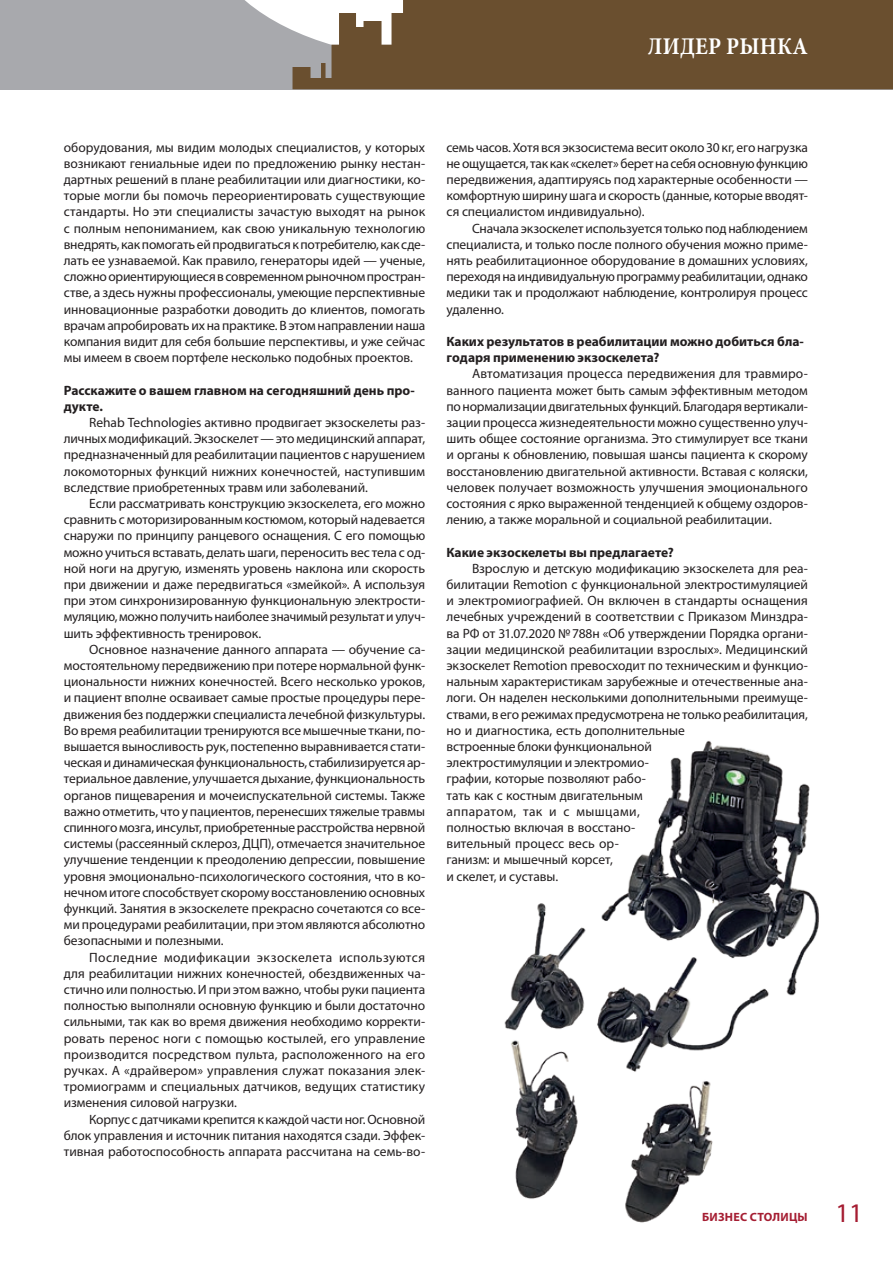
<style>
.page{position:relative;width:893px;height:1263px;background:#fff}
.page>*{position:absolute;margin:0;border:0;box-sizing:border-box;transform-origin:0 0}
.t1{font:27px "Myriad Pro";color:#a51d32}
.t2{font:700 24px "Minion Pro";letter-spacing:.01em;color:#fff;scale:.91 1}
.текст{font:13.5px/16.2px "Myriad Pro";letter-spacing:-.005em;color:#231f20;text-align:justify}
.вопрос{font:700 13.5px/16.2px "Myriad Pro";color:#231f20}
.t3{font:700 12px "Myriad Pro";letter-spacing:.02em;color:#a51d32}
</style>
<div class="page">
<div style="left:0;top:0;width:893px;height:89px;background:#a8a9ad"></div>
<svg style="left:245px;top:0;width:47px;height:30px"></svg>
<img style="left:504px;top:741px;width:315px;height:482px">
<svg style="left:292px;top:0;width:601px;height:89px;background:#745b3e"></svg>
<p class="t2" style="left:648px;top:29px;width:177px">ЛИДЕР РЫНКА</p>
<p class="текст" style="left:64px;top:139px;width:363px">оборудования, мы видим молодых специалистов, у которых возникают гениальные идеи по предложению рынку нестан‑ дартных решений в плане реабилитации или диагностики, ко‑ торые могли бы помочь переориентировать существующие стандарты. Но эти специалисты зачастую выходят на рынок с полным непониманием, как свою уникальную технологию внедрять, как помогать ей продвигаться к потребителю, как сде‑ лать ее узнаваемой. Как правило, генераторы идей — ученые, сложно ориентирующиеся в современном рыночном простран‑ стве, а здесь нужны профессионалы, умеющие перспективные инновационные разработки доводить до клиентов, помогать врачам апробировать их на практике. В этом направлении наша компания видит для себя большие перспективы, и уже сейчас мы имеем в своем портфеле несколько подобных проектов.</p>
<p class="вопрос" style="left:64px;top:381px;width:353px">Расскажите о вашем главном на сегодняшний день про&shy;дукте.</p>
<p class="текст" style="left:64px;top:414px;width:363px;text-indent:26px">Rehab Technologies активно продвигает экзоскелеты раз‑ личных модификаций. Экзоскелет — это медицинский аппарат, предназначенный для реабилитации пациентов с нарушением локомоторных функций нижних конечностей, наступившим вследствие приобретенных травм или заболеваний.</p>
<p class="текст" style="left:64px;top:495px;width:363px;text-indent:26px">Если рассматривать конструкцию экзоскелета, его можно сравнить с моторизированным костюмом, который надевается снаружи по принципу ранцевого оснащения. С его помощью можно учиться вставать, делать шаги, переносить вес тела с од‑ ной ноги на другую, изменять уровень наклона или скорость при движении и даже передвигаться «змейкой». А используя при этом синхронизированную функциональную электрости‑ муляцию, можно получить наиболее значимый результат и улуч‑ шить эффективность тренировок.</p>
<p class="текст" style="left:64px;top:641px;width:363px;text-indent:26px">Основное назначение данного аппарата — обучение са‑ мостоятельному передвижению при потере нормальной функ‑ циональности нижних конечностей. Всего несколько уроков, и пациент вполне осваивает самые простые процедуры пере‑ движения без поддержки специалиста лечебной физкультуры.<br>Во время реабилитации тренируются все мышечные ткани, по‑ вышается выносливость рук, постепенно выравнивается стати‑ ческая и динамическая функциональность, стабилизируется ар‑ териальное давление, улучшается дыхание, функциональность органов пищеварения и мочеиспускательной системы. Также важно отметить, что у пациентов, перенесших тяжелые травмы спинного мозга, инсульт, приобретенные расстройства нервной системы (рассеянный склероз, ДЦП), отмечается значительное улучшение тенденции к преодолению депрессии, повышение уровня эмоционально-психологического состояния, что в ко‑ нечном итоге способствует скорому восстановлению основных функций. Занятия в экзоскелете прекрасно сочетаются со все‑ ми процедурами реабилитации, при этом являются абсолютно безопасными и полезными.</p>
<p class="текст" style="left:64px;top:949px;width:363px;text-indent:26px">Последние модификации экзоскелета используются для реабилитации нижних конечностей, обездвиженных ча‑ стично или полностью. И при этом важно, чтобы руки пациента полностью выполняли основную функцию и были достаточно сильными, так как во время движения необходимо корректи‑ ровать перенос ноги с помощью костылей, его управление производится посредством пульта, расположенного на его ручках. А «драйвером» управления служат показания элек‑ тромиограмм и специальных датчиков, ведущих статистику изменения силовой нагрузки.</p>
<p class="текст" style="left:64px;top:1111px;width:363px;text-indent:26px">Корпус с датчиками крепится к каждой части ног. Основной блок управления и источник питания находятся сзади. Эффек‑ тивная работоспособность аппарата рассчитана на семь-во‑</p>
<p class="текст" style="left:446px;top:139px;width:363px">семь часов. Хотя вся экзосистема весит около 30 кг, его нагрузка не ощущается, так как «скелет» берет на себя основную функцию передвижения, адаптируясь под характерные особенности — комфортную ширину шага и скорость (данные, которые вводят‑ ся специалистом индивидуально).</p>
<p class="текст" style="left:446px;top:220px;width:363px;text-indent:26px">Сначала экзоскелет используется только под наблюдением специалиста, и только после полного обучения можно приме‑ нять реабилитационное оборудование в домашних условиях, переходя на индивидуальную программу реабилитации, однако медики так и продолжают наблюдение, контролируя процесс удаленно.</p>
<p class="вопрос" style="left:446px;top:333px;width:359px">Каких результатов в реабилитации можно добиться бла&shy;годаря применению экзоскелета?</p>
<p class="текст" style="left:446px;top:365px;width:363px;text-indent:26px">Автоматизация процесса передвижения для травмиро‑ ванного пациента может быть самым эффективным методом по нормализации двигательных функций. Благодаря вертикали‑ зации процесса жизнедеятельности можно существенно улуч‑ шить общее состояние организма. Это стимулирует все ткани и органы к обновлению, повышая шансы пациента к скорому восстановлению двигательной активности. Вставая с коляски, человек получает возможность улучшения эмоционального состояния с ярко выраженной тенденцией к общему оздоров‑ лению, а также моральной и социальной реабилитации.</p>
<p class="вопрос" style="left:446px;top:543px;width:229px">Какие экзоскелеты вы предлагаете?</p>
<p class="текст" style="left:446px;top:560px;width:363px;text-align:left;text-indent:26px">Взрослую и детскую модификацию экзоскелета для реа‑ билитации Remotion с функциональной электростимуляцией и электромиографией. Он включен в стандарты оснащения лечебных учреждений в соответствии с Приказом Минздра‑ ва РФ от 31.07.2020 №788н «Об утверждении Порядка органи‑ зации медицинской реабилитации взрослых». Медицинский экзоскелет Remotion превосходит по техническим и функцио‑ нальным характеристикам зарубежные и отечественные ана‑ логи. Он наделен несколькими дополнительными преимуще‑ ствами, в его режимах предусмотрена не только реабилитация, но и диагностика, есть дополнительные<br>встроенные блоки функциональной<br>электростимуляции и электромио‑<br>графии, которые позволяют рабо‑<br>тать как с костным двигательным<br>аппаратом, так и с мышцами,<br>полностью включая в восстано‑<br>вительный процесс весь ор‑<br>ганизм: и мышечный корсет,<br>и скелет, и суставы.</p>
<p class="t3" style="left:702px;top:1209px;width:107px">БИЗНЕС СТОЛИЦЫ</p>
<h1 class="t1" style="left:835px;top:1196px;width:29px">11</h1>
</div>
